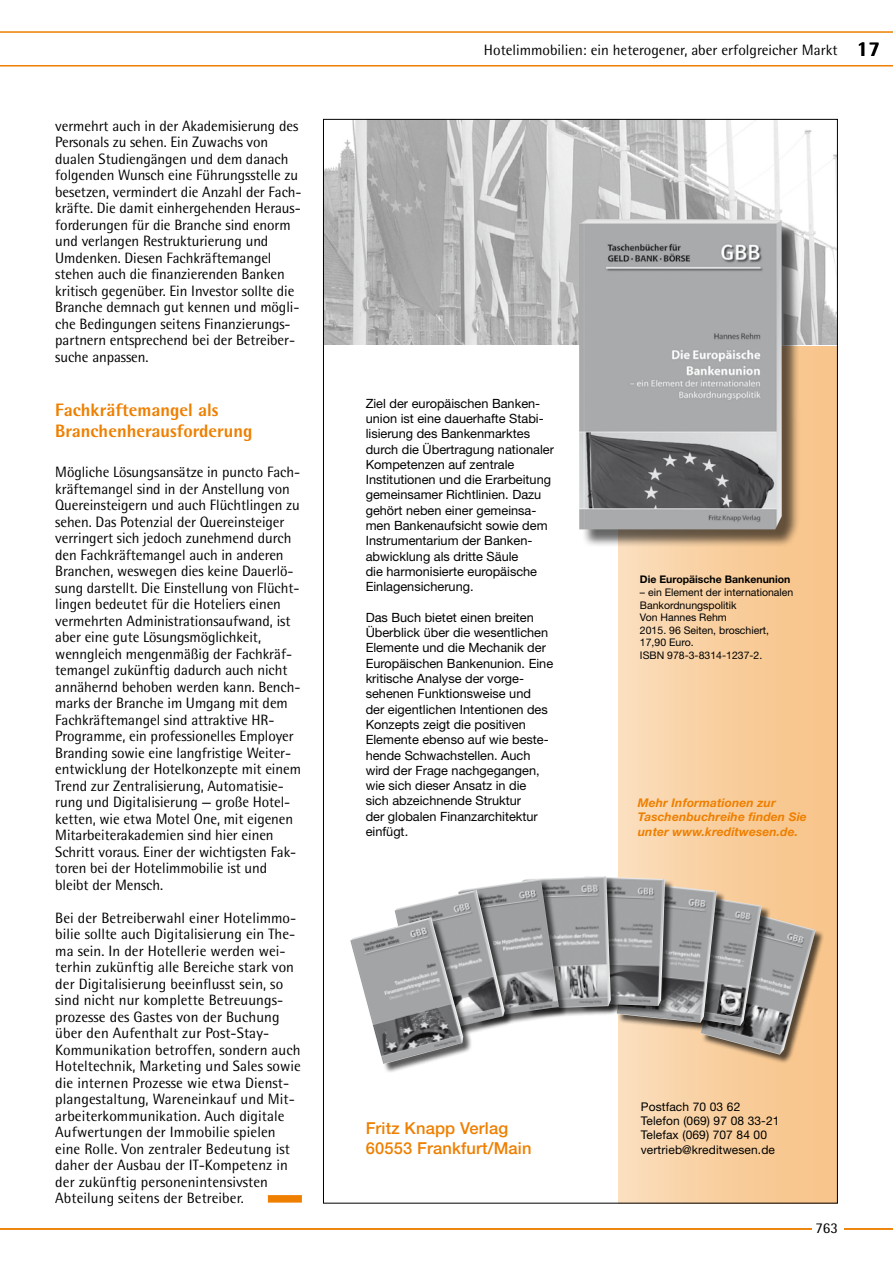
<style>
.page{position:relative;width:893px;height:1263px;background:#fff}
.page>*{position:absolute;margin:0;border:0;box-sizing:border-box;transform-origin:0 0}
.t1{font:800 18px/21px "Rotis Semi Sans";color:#ee7f00}
.t2{font:500 16.5px/19.8px "Helvetica Neue";letter-spacing:.01em;color:#ee7f00}
.t3{font:15px/16.5px "Rotis Semi Sans";letter-spacing:-.005em;color:#000}
.t4{font:12.75px/15.3px "Helvetica Neue";color:#000}
.t5{font:12px/14.4px "Helvetica Neue";letter-spacing:.01em;color:#000}
.t6{font:italic 700 12px/14.4px "Helvetica Neue";letter-spacing:.01em;color:#ee7f00}
.t7{font:10.5px/12.6px "Helvetica Neue";color:#000}
.t8{font:700 10.5px "Helvetica Neue";color:#000}
.s1{font-weight:800;font-size:21px}
</style>
<div class="page">
<svg style="left:0;top:31px;width:893px;height:36px"></svg>
<hr style="left:0;top:1228px;width:893px;height:2px;background:#ee7f00">
<div style="left:268px;top:1195px;width:34px;height:7px;background:#ee7f00"></div>
<div style="left:812px;top:1209px;width:32px;height:31px;background:#fff"></div>
<img style="left:325px;top:121px;width:511px;height:223px">
<div style="left:619px;top:347px;width:219px;height:856px;background:linear-gradient(to right,#faddbb,#f7c285)"></div>
<div style="left:581px;top:221px;width:219px;height:327px;background:#000;opacity:.6"></div>
<img style="left:579px;top:219px;width:203px;height:310px">
<div style="left:701px;top:909px;width:124px;height:155px;background:#000;opacity:.65"></div>
<img style="left:700px;top:909px;width:116px;height:146px">
<div style="left:665px;top:894px;width:106px;height:141px;background:#000;opacity:.65"></div>
<img style="left:726px;top:894px;width:36px;height:132px">
<div style="left:617px;top:883px;width:109px;height:149px;background:#000;opacity:.65"></div>
<img style="left:617px;top:882px;width:100px;height:141px">
<div style="left:580px;top:877px;width:95px;height:138px;background:#000;opacity:.65"></div>
<img style="left:618px;top:876px;width:47px;height:130px">
<div style="left:523px;top:877px;width:97px;height:141px;background:#000;opacity:.65"></div>
<img style="left:523px;top:876px;width:88px;height:133px">
<div style="left:459px;top:879px;width:109px;height:149px;background:#000;opacity:.65"></div>
<img style="left:459px;top:879px;width:100px;height:139px">
<div style="left:396px;top:891px;width:118px;height:153px;background:#000;opacity:.65"></div>
<img style="left:395px;top:890px;width:110px;height:145px">
<div style="left:351px;top:918px;width:122px;height:155px;background:#000;opacity:.65"></div>
<img style="left:350px;top:917px;width:113px;height:147px">
<p class="t3" style="left:55px;top:117px;width:248px">vermehrt auch in der Akademisierung des Personals zu sehen. Ein Zuwachs von dualen Studiengängen und dem danach folgenden Wunsch eine Führungsstelle zu besetzen, vermindert die Anzahl der Fach&shy;kräfte. Die damit einhergehenden Heraus&shy;forderungen für die Branche sind enorm und verlangen Restrukturierung und Umdenken. Diesen Fachkräftemangel stehen auch die finanzierenden Banken kritisch gegenüber. Ein Investor sollte die Branche demnach gut kennen und mögli&shy;che Bedingungen seitens Finanzierungs&shy;partnern entsprechend bei der Betreiber&shy;suche anpassen.</p>
<p class="t1" style="left:55px;top:399px;width:199px">Fachkräftemangel als<br>Branchenherausforderung</p>
<p class="t3" style="left:55px;top:464px;width:247px">Mögliche Lösungsansätze in puncto Fach&shy;kräftemangel sind in der Anstellung von Quereinsteigern und auch Flüchtlingen zu sehen. Das Potenzial der Quereinsteiger verringert sich jedoch zunehmend durch den Fachkräftemangel auch in anderen Branchen, weswegen dies keine Dauerlö&shy;sung darstellt. Die Einstellung von Flücht&shy;lingen bedeutet für die Hoteliers einen vermehrten Administrationsaufwand, ist aber eine gute Lösungsmöglichkeit, wenngleich mengenmäßig der Fachkräf&shy;temangel zukünftig dadurch auch nicht annähernd behoben werden kann. Bench&shy;marks der Branche im Umgang mit dem Fachkräftemangel sind attraktive HR-Programme, ein professionelles Employer Branding sowie eine langfristige Weiter&shy;entwicklung der Hotelkonzepte mit einem Trend zur Zentralisierung, Automatisie&shy;rung und Digitalisierung — große Hotel&shy;ketten, wie etwa Motel One, mit eigenen Mitarbeiterakademien sind hier einen Schritt voraus. Einer der wichtigsten Fak&shy;toren bei der Hotelimmobilie ist und bleibt der Mensch.</p>
<p class="t3" style="left:55px;top:909px;width:247px">Bei der Betreiberwahl einer Hotelimmo&shy;bilie sollte auch Digitalisierung ein The&shy;ma sein. In der Hotellerie werden wei&shy;terhin zukünftig alle Bereiche stark von der Digitalisierung beeinflusst sein, so sind nicht nur komplette Betreuungs&shy;prozesse des Gastes von der Buchung über den Aufenthalt zur Post-Stay-Kommunikation betroffen, sondern auch Hoteltechnik, Marketing und Sales sowie die internen Prozesse wie etwa Dienst&shy;plangestaltung, Wareneinkauf und Mit&shy;arbeiterkommunikation. Auch digitale Aufwertungen der Immobilie spielen eine Rolle. Von zentraler Bedeutung ist daher der Ausbau der IT-Kompetenz in der zukünftig personenintensivsten Abteilung seitens der Betreiber.</p>
<p class="t3" style="left:484px;top:42px;width:398px">Hotelimmobilien: ein heterogener, aber erfolgreicher Markt <span class="s1">17</span></p>
<p class="t4" style="left:366px;top:395px;width:190px">Ziel der europäischen Banken&shy;union ist eine dauerhafte Stabi&shy;lisierung des Bankenmarktes durch die Übertragung nationaler<br>Kompetenzen auf zentrale<br>Institutionen und die Erarbeitung gemeinsamer Richtlinien. Dazu gehört neben einer gemeinsa&shy;men Bankenaufsicht sowie dem<br>Instrumentarium der Banken&shy;abwicklung als dritte Säule<br>die harmonisierte europäische<br>Einlagensicherung.</p>
<p class="t4" style="left:366px;top:609px;width:189px">Das Buch bietet einen breiten<br>Überblick über die wesentlichen<br>Elemente und die Mechanik der<br>Europäischen Bankenunion. Eine kritische Analyse der vorge&shy;sehenen Funktionsweise und<br>der eigentlichen Intentionen des<br>Konzepts zeigt die positiven<br>Elemente ebenso auf wie beste&shy;hende Schwachstellen. Auch wird der Frage nachgegangen, wie sich dieser Ansatz in die<br>sich abzeichnende Struktur<br>der globalen Finanzarchitektur einfügt.</p>
<p class="t8" style="left:640px;top:573px;width:152px">Die Europäische Bankenunion</p>
<p class="t7" style="left:640px;top:586px;width:155px">– ein Element der internationalen<br>Bankordnungspolitik<br>Von Hannes Rehm<br>2015. 96 Seiten, broschiert,<br>17,90 Euro.<br>ISBN 978-3-8314-1237-2.</p>
<p class="t6" style="left:638px;top:795px;width:170px">Mehr Informationen zur<br>Taschenbuchreihe finden Sie unter www.kreditwesen.de.</p>
<p class="t2" style="left:366px;top:1118px;width:167px">Fritz Knapp Verlag<br>60553 Frankfurt/Main</p>
<p class="t5" style="left:641px;top:1099px;width:140px">Postfach 70 03 62<br>Telefon (069) 97 08 33-21<br>Telefax (069) 707 84 00 vertrieb@kreditwesen.de</p>
<p class="t3" style="left:815px;top:1219px;width:24px">763</p>
</div>
